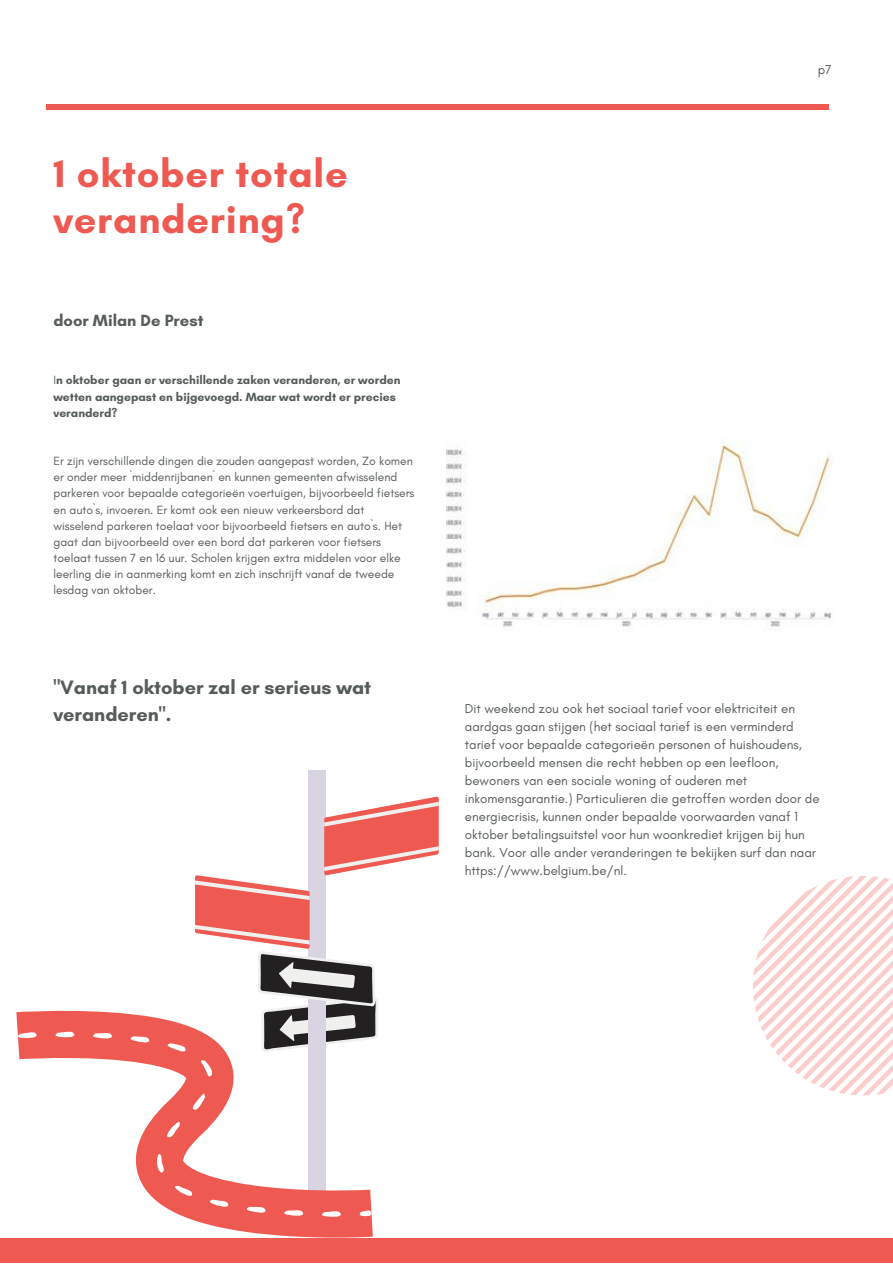
<style>
.page{position:relative;width:893px;height:1264px;background:#fff}
.page>*{position:absolute;margin:0;border:0;box-sizing:border-box;transform-origin:0 0}
.t1{font:700 39.6px/46px "Glacial Indifference";letter-spacing:.02em;color:#ee5952}
.t2{font:700 19.8px/27px "Glacial Indifference";color:#565b5b}
.t3{font:700 16.5px "Glacial Indifference";color:#565b5b}
.t4{font:13.2px/18px "Glacial Indifference";color:#565b5b}
.t5{font:12.15px/16.2px "Glacial Indifference";color:#565b5b}
.t6{font:700 12.15px/16.2px "Glacial Indifference";color:#565b5b}
.s1{font-weight:400}
</style>
<div class="page">
<div style="left:0;top:1237px;width:892px;height:25px;background:#ee5952"></div>
<div style="left:46px;top:104px;width:782px;height:6px;background:#ee5952"></div>
<svg style="left:753px;top:876px;width:139px;height:219px"></svg>
<img style="left:446px;top:441px;width:386px;height:186px">
<div style="left:308px;top:770px;width:17px;height:436px;background:#d9d4e2"></div>
<svg style="left:195px;top:796px;width:244px;height:243px"></svg>
<svg style="left:16px;top:1009px;width:357px;height:228px"></svg>
<svg style="left:18px;top:1032px;width:19px;height:6px"></svg>
<svg style="left:56px;top:1031px;width:18px;height:6px"></svg>
<svg style="left:93px;top:1032px;width:19px;height:6px"></svg>
<svg style="left:131px;top:1036px;width:18px;height:6px"></svg>
<svg style="left:167px;top:1043px;width:18px;height:8px"></svg>
<svg style="left:201px;top:1060px;width:11px;height:16px"></svg>
<svg style="left:193px;top:1093px;width:12px;height:16px"></svg>
<svg style="left:167px;top:1121px;width:13px;height:16px"></svg>
<svg style="left:157px;top:1153px;width:7px;height:19px"></svg>
<svg style="left:175px;top:1185px;width:17px;height:10px"></svg>
<svg style="left:210px;top:1199px;width:18px;height:7px"></svg>
<svg style="left:247px;top:1206px;width:18px;height:6px"></svg>
<svg style="left:284px;top:1210px;width:19px;height:5px"></svg>
<svg style="left:322px;top:1211px;width:19px;height:5px"></svg>
<svg style="left:359px;top:1210px;width:12px;height:6px"></svg>
<h1 class="t1" style="left:53px;top:150px;width:296px">1 oktober totale verandering?</h1>
<p class="t3" style="left:53px;top:311px;width:151px">door Milan De Prest</p>
<p class="t6" style="left:53px;top:372px;width:348px"><span class="s1">I</span>n oktober gaan er verschillende zaken veranderen, er worden wetten aangepast en bijgevoegd. Maar wat wordt er precies veranderd?</p>
<p class="t5" style="left:53px;top:453px;width:362px">Er zijn verschillende dingen die zouden aangepast worden, Zo komen er onder meer `middenrijbanen` en kunnen gemeenten afwisselend parkeren voor bepaalde categorieën voertuigen, bijvoorbeeld fietsers en auto`s, invoeren. Er komt ook een nieuw verkeersbord dat wisselend parkeren toelaat voor bijvoorbeeld fietsers en auto`s. Het gaat dan bijvoorbeeld over een bord dat parkeren voor fietsers toelaat tussen 7 en 16 uur. Scholen krijgen extra middelen voor elke leerling die in aanmerking komt en zich inschrijft vanaf de tweede lesdag van oktober.</p>
<h2 class="t2" style="left:53px;top:673px;width:319px">"Vanaf 1 oktober zal er serieus wat veranderen".</h2>
<p class="t4" style="left:817px;top:60px;width:16px">p7</p>
<p class="t4" style="left:465px;top:699px;width:356px">Dit weekend zou ook het sociaal tarief voor elektriciteit en aardgas gaan stijgen (het sociaal tarief is een verminderd tarief voor bepaalde categorieën personen of huishoudens, bijvoorbeeld mensen die recht hebben op een leefloon, bewoners van een sociale woning of ouderen met inkomensgarantie.) Particulieren die getroffen worden door de energiecrisis, kunnen onder bepaalde voorwaarden vanaf 1 oktober betalingsuitstel voor hun woonkrediet krijgen bij hun bank. Voor alle ander veranderingen te bekijken surf dan naar https://www.belgium.be/nl.</p>
</div>
